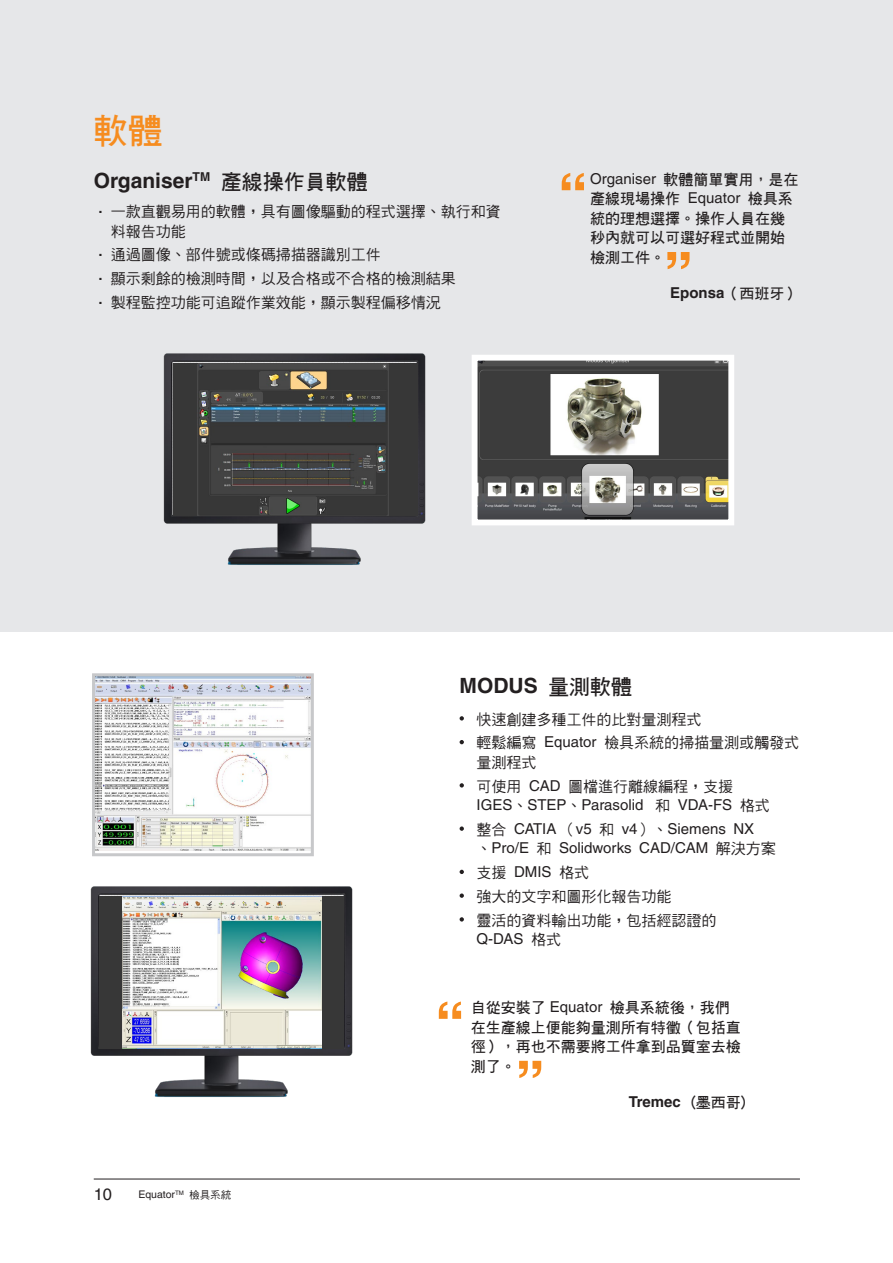
<style>
.page{position:relative;width:893px;height:1263px;background:#fff}
.page>*{position:absolute;margin:0;border:0;box-sizing:border-box;transform-origin:0 0}
.Inside_Headline_21pt_Bold{font:34.5px "DF Hei W7 WIN BF";color:#f68c1f}
.Subheading_14pt_Bold{font:700 21px "Helvetica LT Pro";color:#231f20}
.t1{font:16.5px "Helvetica LT Pro";color:#231f20}
.Bullet_Points{font:15px/19.5px "DF Hei Md HK BF";color:#231f20}
.Quotation_text{font:15px/19.5px "DF Hei W7 WIN BF";color:#231f20}
.Bullet_Points-2{font:15px/19.5px "Helvetica LT Pro";color:#231f20}
.Quotation_Attributed{font:700 15px "Helvetica LT Pro";color:#231f20}
.t2{font:10.5px "Helvetica LT Pro";color:#231f20}
.s1{font-family:"DF Hei W7 WIN BF";font-weight:400}
.s2{font-size:13.5px}
.s3{font-family:"Helvetica LT Pro"}
.s4{font-family:"DF Hei Md HK BF"}
</style>
<div class="page">
<div style="left:0;top:0;width:893px;height:631px;background:#e6e7e9"></div>
<hr style="left:94px;top:1179px;width:706px;height:1px;background:#231f20">
<img style="left:479px;top:362px;width:248px;height:156px">
<div style="left:472px;top:355px;width:262px;height:170px;border:6px solid #fff"></div>
<svg style="left:460px;top:716px;width:4px;height:4px"></svg>
<svg style="left:460px;top:740px;width:4px;height:4px"></svg>
<svg style="left:460px;top:783px;width:4px;height:4px"></svg>
<svg style="left:460px;top:826px;width:4px;height:5px"></svg>
<svg style="left:460px;top:870px;width:4px;height:4px"></svg>
<svg style="left:460px;top:893px;width:4px;height:5px"></svg>
<svg style="left:460px;top:917px;width:4px;height:4px"></svg>
<img style="left:96px;top:677px;width:214px;height:173px">
<div style="left:92px;top:673px;width:222px;height:183px;border:3px solid #c7c8ca"></div>
<svg style="left:562px;top:173px;width:22px;height:17px"></svg>
<svg style="left:439px;top:1001px;width:22px;height:18px"></svg>
<svg style="left:667px;top:252px;width:22px;height:17px"></svg>
<svg style="left:519px;top:1061px;width:22px;height:17px"></svg>
<img style="left:163px;top:353px;width:263px;height:212px">
<img style="left:90px;top:886px;width:263px;height:211px">
<div style="left:173px;top:363px;width:245px;height:153px;background:#373737"></div>
<img style="left:198px;top:363px;width:190px;height:153px">
<div style="left:100px;top:896px;width:244px;height:153px;background:#373737"></div>
<img style="left:122px;top:896px;width:200px;height:153px">
<p class="Inside_Headline_21pt_Bold" style="left:94px;top:113px;width:70px">軟體</p>
<p class="Subheading_14pt_Bold" style="left:94px;top:168px;width:276px">Organiser<sup>TM</sup> <span class="s1">產線操作員軟體</span></p>
<p class="Bullet_Points" style="left:111px;top:202px;width:392px;text-indent:-17px"><span class="s2">•</span> 一款直觀易用的軟體，具有圖像驅動的程式選擇、執行和資料報告功能</p>
<p class="Bullet_Points" style="left:94px;top:245px;width:289px"><span class="s2">•</span> 通過圖像、部件號或條碼掃描器識別工件</p>
<p class="Bullet_Points" style="left:94px;top:269px;width:364px"><span class="s2">•</span> 顯示剩餘的檢測時間，以及合格或不合格的檢測結果</p>
<p class="Bullet_Points" style="left:94px;top:292px;width:349px"><span class="s2">•</span> 製程監控功能可追蹤作業效能，顯示製程偏移情況</p>
<p class="Quotation_text" style="left:590px;top:169px;width:210px"><span class="s3">Organiser</span> 軟體簡單實用，是在產線現場操作 <span class="s3">Equator</span> 檢具系統的理想選擇。操作人員在幾秒內就可以可選好程式並開始檢測工件。</p>
<p class="Quotation_Attributed" style="left:670px;top:284px;width:131px">Eponsa<span class="s1">（西班牙）</span></p>
<p class="Subheading_14pt_Bold" style="left:460px;top:673px;width:174px">MODUS <span class="s1">量測軟體</span></p>
<p class="Bullet_Points" style="left:477px;top:709px;width:226px">快速創建多種工件的比對量測程式</p>
<p class="Bullet_Points" style="left:477px;top:733px;width:324px">輕鬆編寫 <span class="s3">Equator</span> 檢具系統的掃描量測或觸發式量測程式</p>
<p class="Bullet_Points-2" style="left:477px;top:775px;width:295px"><span class="s4">可使用</span> CAD <span class="s4">圖檔進行離線編程，支援<br></span>IGES<span class="s4">、</span>STEP<span class="s4">、</span>Parasolid <span class="s4">和</span> VDA-FS <span class="s4">格式</span></p>
<p class="Bullet_Points-2" style="left:477px;top:819px;width:301px"><span class="s4">整合</span> CATIA <span class="s4">（</span>v5 <span class="s4">和</span> v4<span class="s4">）、</span>Siemens NX<span class="s4">、</span>Pro/E <span class="s4">和</span> Solidworks CAD/CAM <span class="s4">解決方案</span></p>
<p class="Bullet_Points" style="left:477px;top:863px;width:114px">支援 <span class="s3">DMIS</span> 格式</p>
<p class="Bullet_Points" style="left:477px;top:886px;width:196px">強大的文字和圖形化報告功能</p>
<p class="Bullet_Points" style="left:477px;top:910px;width:242px">靈活的資料輸出功能，包括經認證的<br><span class="s3">Q-DAS</span> 格式</p>
<p class="t1" style="left:94px;top:1185px;width:20px">10</p>
<p class="t2" style="left:138px;top:1188px;width:94px">Equator<sup>TM</sup> <span class="s4">檢具系統</span></p>
<p class="Quotation_text" style="left:471px;top:998px;width:271px">自從安裝了 <span class="s3">Equator</span> 檢具系統後，我們在生產線上便能夠量測所有特徵（包括直徑），再也不需要將工件拿到品質室去檢測了。</p>
<p class="Quotation_Attributed" style="left:629px;top:1093px;width:121px">Tremec <span class="s1">(墨西哥)</span></p>
</div>
